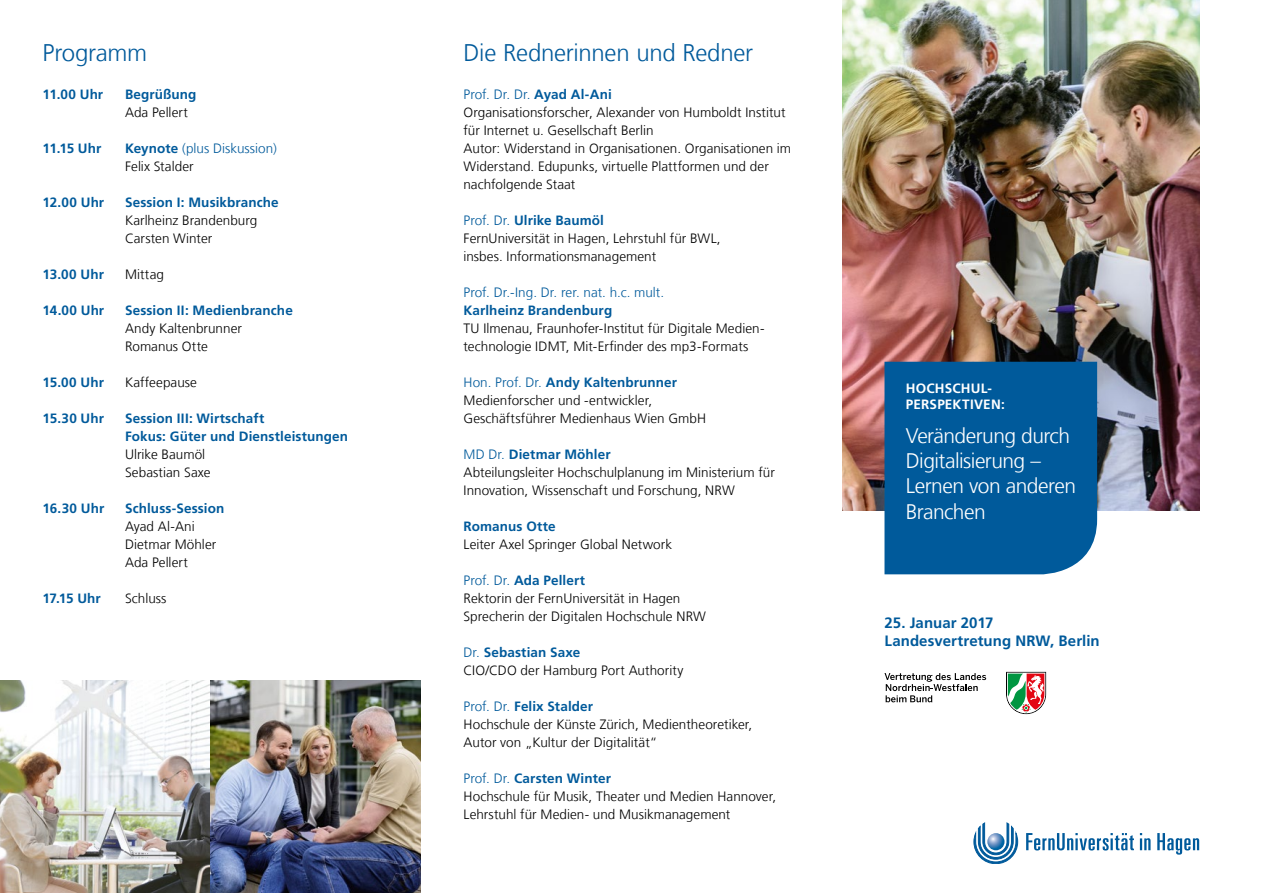
<style>
.page{position:relative;width:1263px;height:893px;background:#fff}
.page>*{position:absolute;margin:0;border:0;box-sizing:border-box;transform-origin:0 0}
.t1{font:300 24px "Frutiger LT Com";letter-spacing:-.01em;color:#005a9b}
.t2{font:300 21px/25.2px "Frutiger LT Com";letter-spacing:-.025em;color:#fff}
.t3{font:700 15px/18px "Frutiger LT Com";letter-spacing:.005em;color:#005a9b}
.t4{font:300 13.5px/18px "Frutiger LT Com";letter-spacing:.005em;color:#000}
.t5{font:700 13.5px/18px "Frutiger LT Com";letter-spacing:.01em;color:#005a9b}
.t6{font:300 13.5px/18px "Frutiger LT Com";color:#005a9b}
.t7{font:700 13.5px/16.2px "Frutiger LT Com";letter-spacing:.015em;color:#fff}
.s1{font-weight:700}
.s2{color:#000}
.s3{color:#005a9b}
.s4{font-weight:700;color:#005a9b}
</style>
<div class="page">
<img style="left:842px;top:0;width:357px;height:510px">
<div style="left:884px;top:362px;width:213px;height:212px;background:#005a9b"></div>
<svg style="left:1026px;top:833px;width:173px;height:22px"></svg>
<svg style="left:974px;top:823px;width:44px;height:41px"></svg>
<svg style="left:987px;top:833px;width:17px;height:17px"></svg>
<svg style="left:1006px;top:672px;width:40px;height:42px"></svg>
<svg style="left:884px;top:673px;width:102px;height:29px"></svg>
<img style="left:0;top:680px;width:421px;height:213px">
<h1 class="t1" style="left:43px;top:38px;width:106px">Programm</h1>
<h1 class="t1" style="left:463px;top:38px;width:291px">Die Rednerinnen und Redner</h1>
<p class="t5" style="left:43px;top:86px;width:62px">11.00 Uhr</p>
<p class="t5" style="left:125px;top:86px;width:73px">Begrüßung</p>
<p class="t4" style="left:125px;top:104px;width:64px">Ada Pellert</p>
<p class="t5" style="left:43px;top:140px;width:60px">11.15 Uhr</p>
<p class="t6" style="left:125px;top:140px;width:153px"><span class="s1">Keynote</span> (plus Diskussion)<br><span class="s2">Felix Stalder</span></p>
<p class="t5" style="left:43px;top:194px;width:63px">12.00 Uhr</p>
<p class="t5" style="left:125px;top:194px;width:155px">Session I: Musikbranche</p>
<p class="t4" style="left:125px;top:212px;width:134px">Karlheinz Brandenburg<br>Carsten Winter</p>
<p class="t5" style="left:43px;top:266px;width:63px">13.00 Uhr</p>
<p class="t4" style="left:125px;top:266px;width:40px">Mittag</p>
<p class="t5" style="left:43px;top:302px;width:63px">14.00 Uhr</p>
<p class="t5" style="left:125px;top:302px;width:169px">Session II: Medienbranche</p>
<p class="t4" style="left:125px;top:320px;width:118px">Andy Kaltenbrunner<br>Romanus Otte</p>
<p class="t5" style="left:43px;top:374px;width:63px">15.00 Uhr</p>
<p class="t4" style="left:125px;top:374px;width:73px">Kaffeepause</p>
<p class="t5" style="left:43px;top:410px;width:63px">15.30 Uhr</p>
<p class="t5" style="left:125px;top:410px;width:224px">Session III: Wirtschaft<br>Fokus: Güter und Dienstleistungen</p>
<p class="t4" style="left:125px;top:446px;width:87px">Ulrike Baumöl<br>Sebastian Saxe</p>
<p class="t5" style="left:43px;top:500px;width:63px">16.30 Uhr</p>
<p class="t5" style="left:125px;top:500px;width:101px">Schluss-Session</p>
<p class="t4" style="left:125px;top:518px;width:93px">Ayad Al-Ani<br>Dietmar Möhler<br>Ada Pellert</p>
<p class="t5" style="left:43px;top:590px;width:60px">17.15 Uhr</p>
<p class="t4" style="left:125px;top:590px;width:43px">Schluss</p>
<p class="t4" style="left:463px;top:86px;width:329px"><span class="s3">Prof. Dr. Dr.</span> <span class="s4">Ayad Al-Ani<br></span>Organisationsforscher, Alexander von Humboldt Institut für Internet u. Gesellschaft Berlin<br>Autor: Widerstand in Organisationen. Organisationen im Widerstand. Edupunks, virtuelle Plattformen und der nachfolgende Staat</p>
<p class="t4" style="left:463px;top:212px;width:259px"><span class="s3">Prof. Dr.</span> <span class="s4">Ulrike Baumöl<br></span>FernUniversität in Hagen, Lehrstuhl für BWL, insbes. Informationsmanagement</p>
<p class="t6" style="left:463px;top:284px;width:202px">Prof. Dr.-Ing. Dr. rer. nat. h.c. mult.</p>
<p class="t5" style="left:463px;top:302px;width:150px">Karlheinz Brandenburg</p>
<p class="t4" style="left:463px;top:320px;width:301px">TU Ilmenau, Fraunhofer-Institut für Digitale Medien&shy;technologie IDMT, Mit-Erfinder des mp3-Formats</p>
<p class="t4" style="left:463px;top:374px;width:244px"><span class="s3">Hon. Prof. Dr.</span> <span class="s4">Andy Kaltenbrunner<br></span>Medienforscher und -entwickler,<br>Geschäftsführer Medienhaus Wien GmbH</p>
<p class="t4" style="left:463px;top:446px;width:313px"><span class="s3">MD Dr.</span> <span class="s4">Dietmar Möhler<br></span>Abteilungsleiter Hochschulplanung im Ministerium für<br>Innovation, Wissenschaft und Forschung, NRW</p>
<p class="t5" style="left:463px;top:518px;width:94px">Romanus Otte</p>
<p class="t4" style="left:463px;top:536px;width:210px">Leiter Axel Springer Global Network</p>
<p class="t4" style="left:463px;top:572px;width:244px"><span class="s3">Prof. Dr.</span> <span class="s4">Ada Pellert<br></span>Rektorin der FernUniversität in Hagen<br>Sprecherin der Digitalen Hochschule NRW</p>
<p class="t4" style="left:463px;top:644px;width:221px"><span class="s3">Dr.</span> <span class="s4">Sebastian Saxe<br></span>CIO/CDO der Hamburg Port Authority</p>
<p class="t4" style="left:463px;top:698px;width:290px"><span class="s3">Prof. Dr.</span> <span class="s4">Felix Stalder<br></span>Hochschule der Künste Zürich, Medientheoretiker,<br>Autor von „Kultur der Digitalität“</p>
<p class="t4" style="left:463px;top:770px;width:314px"><span class="s3">Prof. Dr.</span> <span class="s4">Carsten Winter<br></span>Hochschule für Musik, Theater und Medien Hannover,<br>Lehrstuhl für Medien- und Musikmanagement</p>
<p class="t7" style="left:906px;top:380px;width:100px">HOCHSCHUL-<br>PERSPEKTIVEN:</p>
<h2 class="t2" style="left:906px;top:423px;width:172px">Veränderung durch<br>Digitalisierung –<br>Lernen von anderen<br>Branchen</h2>
<p class="t3" style="left:884px;top:614px;width:217px">25. Januar 2017<br>Landesvertretung NRW, Berlin</p>
</div>
